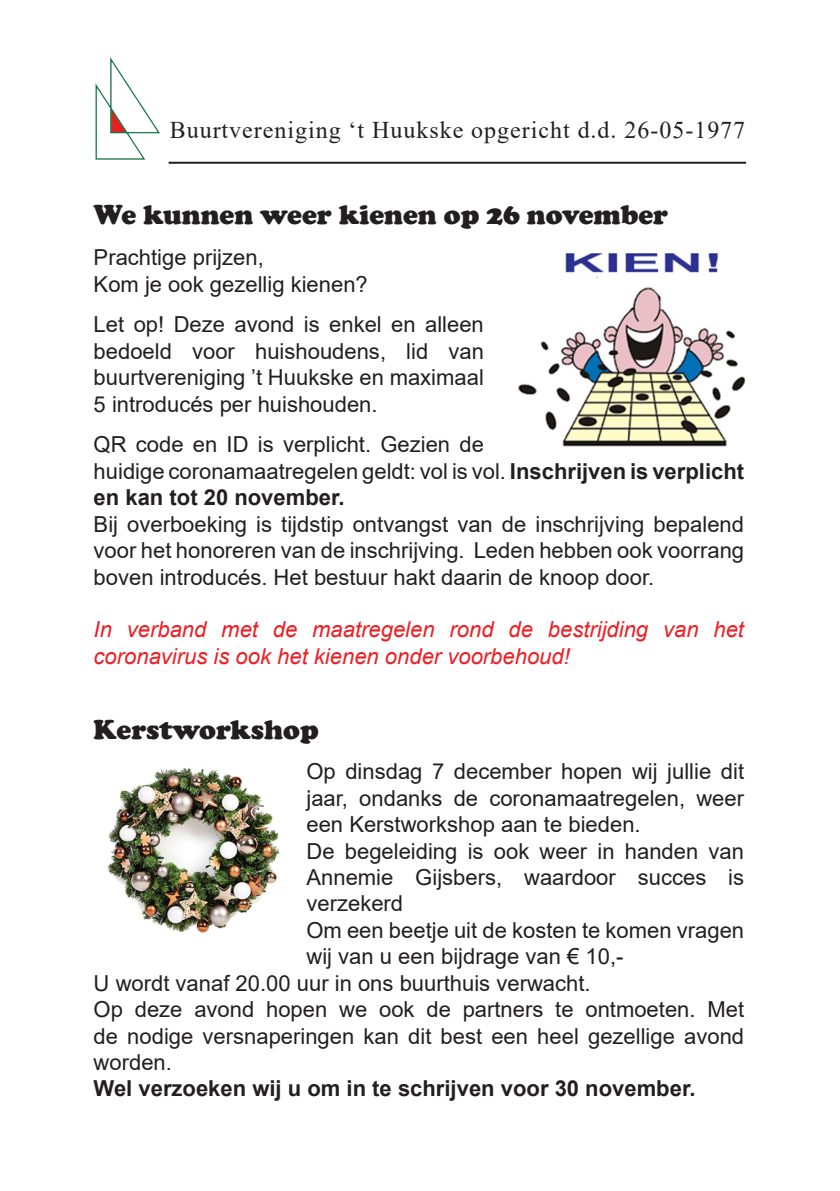
<style>
.page{position:relative;width:840px;height:1191px;background:#fff}
.page>*{position:absolute;margin:0;border:0;box-sizing:border-box;transform-origin:0 0}
.Standaard{font:900 28px "Cooper";color:#231f20}
.t1{font:24px "Times New Roman";letter-spacing:.04em;color:#231f20}
.Standaard-2{font:22px/26.4px "Arial";color:#231f20;text-align:justify}
.Standaard-3{font:italic 22px/26.4px "Arial";color:#ee1d23}
.Standaard-4{font:700 22px "Arial";color:#231f20}
.s1{font-weight:700}
</style>
<div class="page">
<img style="left:95px;top:57px;width:65px;height:103px">
<hr style="left:168px;top:162px;width:577px;height:2px;background:#231f20">
<img style="left:518px;top:253px;width:225px;height:194px">
<img style="left:107px;top:767px;width:173px;height:166px">
<p class="t1" style="left:170px;top:113px;width:576px">Buurtvereniging ‘t Huukske opgericht d.d. 26-05-1977</p>
<p class="Standaard" style="left:94px;top:199px;width:575px">We kunnen weer kienen op 26 november</p>
<p class="Standaard-2" style="left:94px;top:244px;width:171px">Prachtige prijzen,</p>
<p class="Standaard-2" style="left:94px;top:270px;width:275px">Kom je ook gezellig kienen?</p>
<p class="Standaard-2" style="left:94px;top:311px;width:391px">Let op! Deze avond is enkel en alleen bedoeld voor huishoudens, lid van buurtvereniging ’t Huukske en maximaal 5 introducés per huishouden.</p>
<p class="Standaard-2" style="left:94px;top:431px;width:651px;text-align:left">QR code en ID is verplicht. Gezien de<br>huidige coronamaatregelen geldt: vol is vol. <span class="s1">Inschrijven is verplicht en kan tot 20 november.</span></p>
<p class="Standaard-2" style="left:94px;top:510px;width:651px">Bij overboeking is tijdstip ontvangst van de inschrijving bepalend voor het honoreren van de inschrijving. Leden hebben ook voorrang boven introducés. Het bestuur hakt daarin de knoop door.</p>
<p class="Standaard-3" style="left:94px;top:617px;width:651px">In verband met de maatregelen rond de bestrijding van het coronavirus is ook het kienen onder voorbehoud!</p>
<p class="Standaard" style="left:94px;top:713px;width:226px">Kerstworkshop</p>
<p class="Standaard-2" style="left:306px;top:758px;width:439px">Op dinsdag 7 december hopen wij jullie dit jaar, ondanks de coronamaatregelen, weer een Kerstworkshop aan te bieden.</p>
<p class="Standaard-2" style="left:306px;top:837px;width:439px">De begeleiding is ook weer in handen van Annemie Gijsbers, waardoor succes is verzekerd</p>
<p class="Standaard-2" style="left:306px;top:916px;width:439px">Om een beetje uit de kosten te komen vragen wij van u een bijdrage van € 10,-</p>
<p class="Standaard-2" style="left:94px;top:969px;width:498px">U wordt vanaf 20.00 uur in ons buurthuis verwacht.</p>
<p class="Standaard-2" style="left:94px;top:996px;width:651px">Op deze avond hopen we ook de partners te ontmoeten. Met de nodige versnaperingen kan dit best een heel gezellige avond worden.</p>
<p class="Standaard-4" style="left:94px;top:1073px;width:603px">Wel verzoeken wij u om in te schrijven voor 30 november.</p>
</div>
